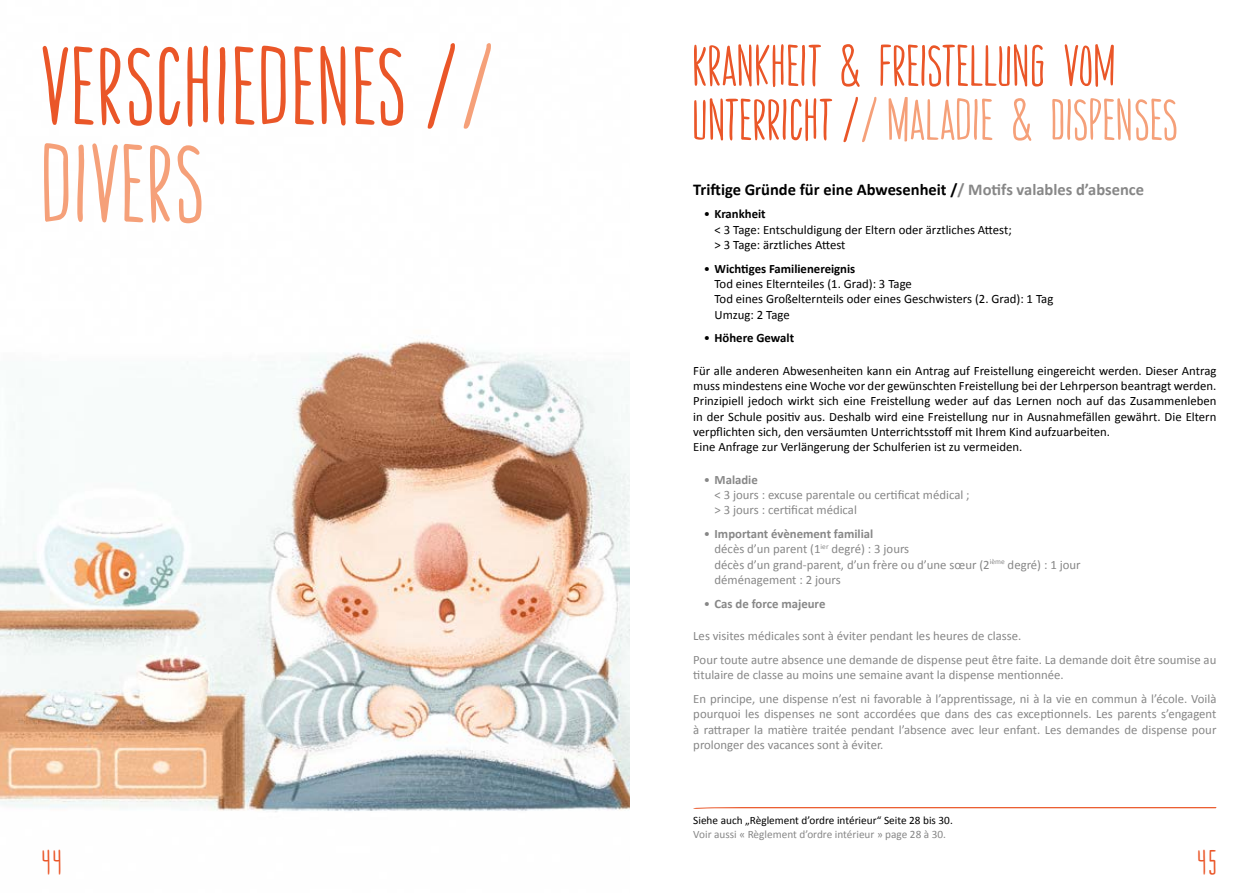
<style>
.page{position:relative;width:1259px;height:893px;background:#fff}
.page>*{position:absolute;margin:0;border:0;box-sizing:border-box;transform-origin:0 0}
.t1{font:700 102px/97.5px "Amarelinha";letter-spacing:.04em;color:#ea5628}
.t2{font:700 54px/54px "Amarelinha";letter-spacing:.03em;color:#ea5628}
.t3{font:700 31.5px "Amarelinha";color:#ea5628}
.t4{font:700 16.5px "Calibri";color:#000}
.t5{font:12.75px/15.3px "Calibri";color:#878787}
.t6{font:12.75px/15.3px "Calibri";color:#000}
.t7{font:700 12.75px "Calibri";color:#878787}
.t8{font:700 12.75px "Calibri";color:#000}
.t9{font:11.25px "Calibri";color:#000}
.t10{font:11.25px "Calibri";color:#878787}
.s1{color:#f5a079}
.s2{color:#878787}
.s3{font-weight:700}
.s4{font-weight:400}
</style>
<div class="page">
<img style="left:0;top:340px;width:629px;height:472px">
<svg style="left:693px;top:807px;width:524px;height:2px"></svg>
<h1 class="t1" style="left:43px;top:37px;width:453px">VERSCHIEDENES /<span class="s1">/<br>DIVERS</span></h1>
<h2 class="t2" style="left:693px;top:38px;width:485px">KRANKHEIT &amp; FREISTELLUNG VOM<br>UNTERRICHT /<span class="s1">/MALADIE &amp; DISPENSES</span></h2>
<p class="t4" style="left:693px;top:179px;width:452px">Triftige Gründe für eine Abwesenheit /<span class="s2">/ Motifs valables d’absence</span></p>
<p class="t6" style="left:714px;top:206px;width:299px;text-indent:-11px">• <span class="s3">Krankheit<br></span>&lt; 3 Tage: Entschuldigung der Eltern oder ärztliches Attest; &gt; 3 Tage: ärztliches Attest</p>
<p class="t6" style="left:714px;top:260px;width:340px;text-indent:-11px">• <span class="s3">Wichtiges Familienereignis<br></span>Tod eines Elternteiles (1. Grad): 3 Tage<br>Tod eines Großelternteils oder eines Geschwisters (2. Grad): 1 Tag Umzug: 2 Tage</p>
<p class="t8" style="left:704px;top:330px;width:92px"><span class="s4">•</span> Höhere Gewalt</p>
<p class="t6" style="left:693px;top:362px;width:525px">Für alle anderen Abwesenheiten kann ein Antrag auf Freistellung eingereicht werden. Dieser Antrag muss mindestens eine Woche vor der gewünschten Freistellung bei der Lehrperson beantragt werden.<br>Prinzipiell jedoch wirkt sich eine Freistellung weder auf das Lernen noch auf das Zusammenleben in der Schule positiv aus. Deshalb wird eine Freistellung nur in Ausnahmefällen gewährt. Die Eltern verpflichten sich, den versäumten Unterrichtsstoff mit Ihrem Kind aufzuarbeiten.<br>Eine Anfrage zur Verlängerung der Schulferien ist zu vermeiden.</p>
<p class="t5" style="left:714px;top:471px;width:257px;text-indent:-11px">• <span class="s3">Maladie<br></span>&lt; 3 jours : excuse parentale ou certificat médical ; &gt; 3 jours : certificat médical</p>
<p class="t5" style="left:714px;top:525px;width:367px;text-indent:-11px">• <span class="s3">Important évènement familial<br></span>décès d’un parent (1<sup>ier</sup> degré) : 3 jours<br>décès d’un grand-parent, d’un frère ou d’une sœur (2<sup>ième</sup> degré) : 1 jour déménagement : 2 jours</p>
<p class="t7" style="left:704px;top:595px;width:123px"><span class="s4">•</span> Cas de force majeure</p>
<p class="t5" style="left:693px;top:623px;width:524px;line-height:23.9px">Les visites médicales sont à éviter pendant les heures de classe.<br>Pour toute autre absence une demande de dispense peut être faite. La demande doit être soumise au</p>
<p class="t5" style="left:693px;top:662px;width:524px;line-height:23.9px">titulaire de classe au moins une semaine avant la dispense mentionnée.<br>En principe, une dispense n’est ni favorable à l’apprentissage, ni à la vie en commun à l’école. Voilà</p>
<p class="t5" style="left:693px;top:706px;width:524px;text-align:justify">pourquoi les dispenses ne sont accordées que dans des cas exceptionnels. Les parents s’engagent à rattraper la matière traitée pendant l’absence avec leur enfant. Les demandes de dispense pour prolonger des vacances sont à éviter.</p>
<p class="t9" style="left:693px;top:813px;width:261px">Siehe auch „Règlement d’ordre intérieur“ Seite 28 bis 30.</p>
<p class="t10" style="left:693px;top:827px;width:254px">Voir aussi « Règlement d’ordre intérieur » page 28 à 30.</p>
<h3 class="t3" style="left:43px;top:844px;width:21px">44</h3>
<h3 class="t3" style="left:1198px;top:844px;width:20px">45</h3>
</div>
